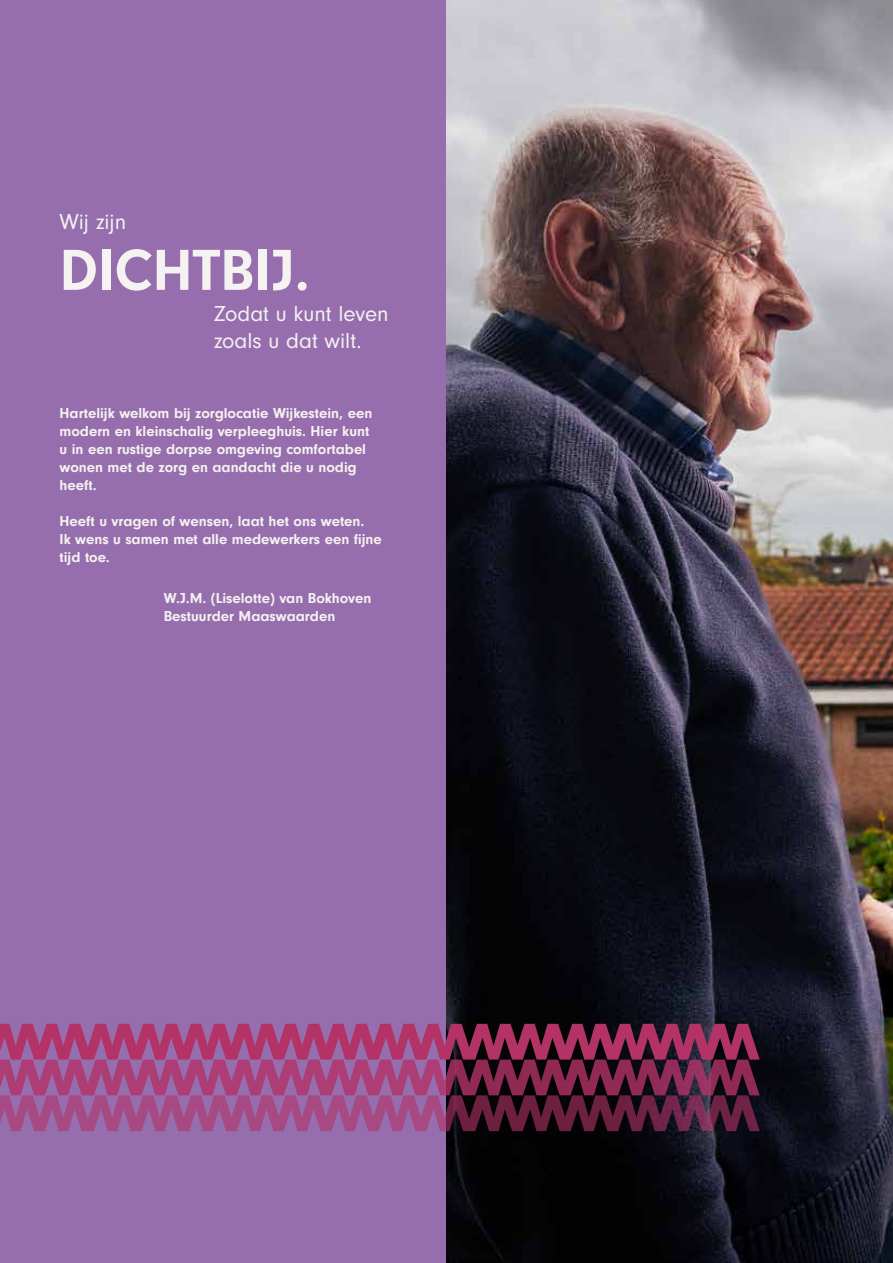
<style>
.page{position:relative;width:893px;height:1263px;background:#fff}
.page>*{position:absolute;margin:0;border:0;box-sizing:border-box;transform-origin:0 0}
.t1{font:700 60px "Neuzeit Gro";color:#f5f2f1}
.t2{font:22.5px/27px "Neuzeit Gro";color:#f5f2f1}
.t3{font:700 15px/18px "Neuzeit Gro";color:#f5f2f1}
</style>
<div class="page">
<div style="left:0;top:0;width:446px;height:1263px;background:#966ead"></div>
<img style="left:446px;top:0;width:447px;height:1263px">
<svg style="left:0;top:1024px;width:760px;height:107px"></svg>
<h2 class="t2" style="left:60px;top:208px;width:68px">Wij zijn</h2>
<h1 class="t1" style="left:60px;top:236px;width:252px">DICHTBIJ.</h1>
<h2 class="t2" style="left:214px;top:301px;width:176px">Zodat u kunt leven zoals u dat wilt.</h2>
<p class="t3" style="left:60px;top:404px;width:314px">Hartelijk welkom bij zorglocatie Wijkestein, een modern en kleinschalig verpleeghuis. Hier kunt u in een rustige dorpse omgeving comfortabel wonen met de zorg en aandacht die u nodig heeft.</p>
<p class="t3" style="left:60px;top:512px;width:324px">Heeft u vragen of wensen, laat het ons weten.<br>Ik wens u samen met alle medewerkers een fijne tijd toe.</p>
<p class="t3" style="left:164px;top:589px;width:209px">W.J.M. (Liselotte) van Bokhoven<br>Bestuurder Maaswaarden</p>
</div>
